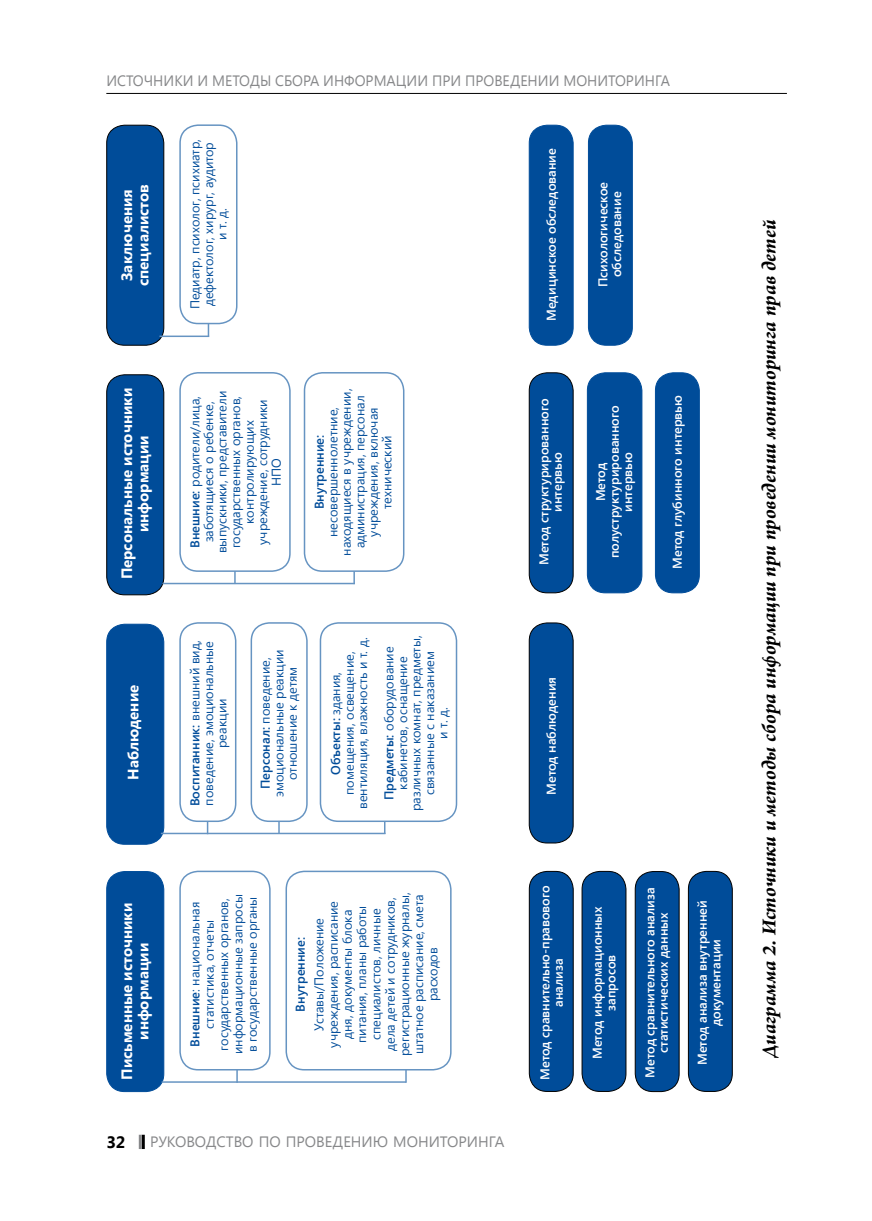
<style>
.page{position:relative;width:872px;height:1221px;background:#fff}
.page>*{position:absolute;margin:0;border:0;box-sizing:border-box;transform-origin:0 0}
.t1{font:italic 700 21px "Arno Pro";color:#000}
.t2{font:700 16.5px "Segoe UI";color:#000}
.t3{font:700 15px/16.5px "Segoe UI";color:#fff;text-align:center}
.t4{font:15px "Segoe UI";color:#87888a;scale:.96 1}
.t5{font:15px "Segoe UI";color:#87888a}
.t6{font:12.75px/13.5px "Segoe UI";color:#004c99;text-align:center}
.t7{font:600 12.75px/13.5px "Segoe UI";color:#fff;text-align:center}
.t8{font:600 12.75px "Segoe UI";color:#004c99}
.s1{font-weight:600}
</style>
<div class="page">
<hr style="left:106px;top:93px;width:681px;height:1px;background:#000">
<hr style="left:142px;top:1134px;width:3px;height:14px;background:#000">
<hr style="left:139px;top:1134px;width:3px;height:14px;background:#87888a">
<div style="left:529px;top:623px;width:44px;height:220px;background:#004c99;border-radius:18px"></div>
<div style="left:529px;top:622px;width:44px;height:221px;border:1px solid #000;border-radius:18px"></div>
<div style="left:688px;top:871px;width:44px;height:220px;background:#004c99;border-radius:18px"></div>
<div style="left:688px;top:871px;width:44px;height:220px;border:1px solid #000;border-radius:18px"></div>
<div style="left:635px;top:871px;width:44px;height:220px;background:#004c99;border-radius:18px"></div>
<div style="left:635px;top:871px;width:44px;height:220px;border:1px solid #000;border-radius:18px"></div>
<div style="left:582px;top:871px;width:44px;height:220px;background:#004c99;border-radius:18px"></div>
<div style="left:581px;top:871px;width:45px;height:220px;border:1px solid #000;border-radius:18px"></div>
<div style="left:529px;top:871px;width:44px;height:220px;background:#004c99;border-radius:18px"></div>
<div style="left:529px;top:871px;width:44px;height:220px;border:1px solid #000;border-radius:18px"></div>
<div style="left:107px;top:871px;width:57px;height:220px;background:#004c99;border-radius:18px"></div>
<div style="left:106px;top:871px;width:58px;height:220px;border:1px solid #004c99;border-radius:18px"></div>
<div style="left:107px;top:624px;width:57px;height:220px;background:#004c99;border-radius:18px"></div>
<div style="left:106px;top:623px;width:58px;height:221px;border:1px solid #004c99;border-radius:18px"></div>
<div style="left:107px;top:375px;width:57px;height:219px;background:#004c99;border-radius:18px"></div>
<div style="left:106px;top:374px;width:58px;height:221px;border:1px solid #000;border-radius:18px"></div>
<div style="left:107px;top:125px;width:57px;height:220px;background:#004c99;border-radius:18px"></div>
<div style="left:106px;top:125px;width:58px;height:220px;border:1px solid #000;border-radius:18px"></div>
<div style="left:529px;top:373px;width:44px;height:220px;background:#004c99;border-radius:18px"></div>
<div style="left:529px;top:372px;width:44px;height:221px;border:1px solid #000;border-radius:18px"></div>
<div style="left:529px;top:125px;width:44px;height:220px;background:#004c99;border-radius:18px"></div>
<div style="left:529px;top:125px;width:44px;height:220px;border:1px solid #004c99;border-radius:18px"></div>
<div style="left:588px;top:125px;width:44px;height:220px;background:#004c99;border-radius:18px"></div>
<div style="left:588px;top:125px;width:44px;height:220px;border:1px solid #004c99;border-radius:18px"></div>
<div style="left:655px;top:373px;width:44px;height:220px;background:#004c99;border-radius:18px"></div>
<div style="left:655px;top:372px;width:44px;height:221px;border:1px solid #004c99;border-radius:18px"></div>
<div style="left:587px;top:373px;width:55px;height:220px;background:#004c99;border-radius:18px"></div>
<div style="left:587px;top:372px;width:55px;height:221px;border:1px solid #004c99;border-radius:18px"></div>
<div style="left:179px;top:870px;width:92px;height:200px;border:2px solid #6694c2;border-radius:18px"></div>
<div style="left:179px;top:622px;width:57px;height:200px;border:2px solid #6694c2;border-radius:18px"></div>
<div style="left:179px;top:372px;width:112px;height:200px;border:2px solid #6694c2;border-radius:18px"></div>
<div style="left:304px;top:372px;width:100px;height:200px;border:2px solid #6694c2;border-radius:18px"></div>
<div style="left:179px;top:124px;width:58px;height:200px;border:2px solid #6694c2;border-radius:18px"></div>
<div style="left:250px;top:622px;width:58px;height:200px;border:2px solid #6694c2;border-radius:18px"></div>
<div style="left:320px;top:622px;width:137px;height:200px;border:2px solid #6694c2;border-radius:18px"></div>
<div style="left:285px;top:870px;width:166px;height:200px;border:2px solid #6694c2;border-radius:18px"></div>
<hr style="left:162px;top:1081px;width:244px;height:1px;background:#6694c2">
<hr style="left:161px;top:832px;width:224px;height:2px;background:#6694c2">
<hr style="left:162px;top:582px;width:193px;height:2px;background:#6694c2">
<svg style="left:405px;top:1069px;width:2px;height:13px"></svg>
<svg style="left:236px;top:1069px;width:2px;height:13px"></svg>
<svg style="left:234px;top:571px;width:2px;height:12px"></svg>
<svg style="left:278px;top:820px;width:2px;height:13px"></svg>
<svg style="left:353px;top:571px;width:2px;height:12px"></svg>
<hr style="left:159px;top:335px;width:50px;height:2px;background:#6694c2">
<p class="t4" style="left:106px;top:71px;width:60px">Источники</p>
<p class="t4" style="left:197px;top:71px;width:11px">иметод</p>
<p class="t4" style="left:260px;top:71px;width:44px">ы сбора</p>
<p class="t4" style="left:323px;top:71px;width:45px">информа</p>
<p class="t4" style="left:396px;top:71px;width:48px">ции при</p>
<p class="t4" style="left:465px;top:71px;width:11px">проведении</p>
<p class="t4" style="left:563px;top:71px;width:11px">мониторинга</p>
<p class="t3" style="left:118px;top:286px;width:103px;rotate:-90deg">Заключения специалистов</p>
<p class="t6" style="left:188px;top:309px;width:172px;rotate:-90deg">Педиатр, психолог, психиатр, дефектолог, хирург, аудитор и т. д.</p>
<p class="t3" style="left:118px;top:579px;width:193px;rotate:-90deg">Персональные источники информации</p>
<p class="t6" style="left:188px;top:553px;width:164px;rotate:-90deg"><span class="s1">Внешние:</span> родители/лица, заботящиеся о ребенке, выпускники, представители государственных органов, контролирующих учреждение, сотрудники<br>НПО</p>
<p class="t6" style="left:325px;top:555px;width:168px;rotate:-90deg">несовершеннолетние, находящиеся в учреждении, администрация, персонал учреждения, включая технический</p>
<p class="t8" style="left:310px;top:509px;width:76px;rotate:-90deg">Внутренние:</p>
<p class="t3" style="left:124px;top:779px;width:96px;rotate:-90deg">Наблюдение</p>
<p class="t6" style="left:188px;top:806px;width:167px;rotate:-90deg"><span class="s1">Воспитанник:</span> внешний вид, поведение, эмоциональные реакции</p>
<p class="t6" style="left:258px;top:797px;width:149px;rotate:-90deg"><span class="s1">Персонал:</span> поведение, эмоциональные реакции отношение к детям</p>
<p class="t6" style="left:328px;top:808px;width:173px;rotate:-90deg"><span class="s1">Объекты:</span> здания, помещения, освещение, вентиляция, влажность и т. д.</p>
<p class="t6" style="left:382px;top:810px;width:177px;rotate:-90deg"><span class="s1">Предметы:</span> оборудование кабинетов, оснащение различных комнат, предметы, связанные с наказанием<br>и т. д.</p>
<p class="t7" style="left:544px;top:321px;width:174px;rotate:-90deg">Медицинское обследование</p>
<p class="t7" style="left:596px;top:287px;width:107px;rotate:-90deg">Психологическое обследование</p>
<p class="t7" style="left:536px;top:565px;width:168px;rotate:-90deg">Метод структурированного интервью</p>
<p class="t7" style="left:593px;top:558px;width:154px;rotate:-90deg">Метод полуструктурированного интервью</p>
<p class="t7" style="left:670px;top:569px;width:175px;rotate:-90deg">Метод глубинного интервью</p>
<p class="t7" style="left:544px;top:795px;width:119px;rotate:-90deg">Метод наблюдения</p>
<p class="t3" style="left:118px;top:1079px;width:178px;rotate:-90deg">П исьменные источники информации</p>
<p class="t6" style="left:187px;top:1054px;width:161px;line-height:14.2px;rotate:-90deg"><span class="s1">Внешние</span>: национальная статистика, отчеты государственных органов, информационные запросы в государственные органы</p>
<p class="t6" style="left:311px;top:1055px;width:165px;line-height:14.2px;rotate:-90deg">Уставы/Положение учреждения, расписание дня, документы блока питания, планы работы специалистов, личные<br>дела детей и сотрудников, регистрационные журналы, штатное расписание, смета расходов</p>
<p class="t8" style="left:291px;top:1011px;width:76px;rotate:-90deg">Внутренние:</p>
<p class="t2" style="left:106px;top:1130px;width:20px">32</p>
<p class="t5" style="left:150px;top:1131px;width:356px">РУКОВОДСТВО ПО ПРОВЕДЕНИЮ МОНИТОРИНГА</p>
<p class="t7" style="left:537px;top:1079px;width:196px;rotate:-90deg">Метод сравнительно-правового анализа</p>
<p class="t7" style="left:590px;top:1058px;width:154px;rotate:-90deg">Метод информационных запросов</p>
<p class="t7" style="left:642px;top:1077px;width:191px;rotate:-90deg">Метод сравнительного анализа статистических данных</p>
<p class="t7" style="left:695px;top:1065px;width:166px;rotate:-90deg">Метод анализа внутренней документации</p>
<h1 class="t1" style="left:757px;top:1057px;width:839px;rotate:-90deg">Диаграмма 2. Источники и методы сбора информации при проведении мониторинга прав детей</h1>
</div>
